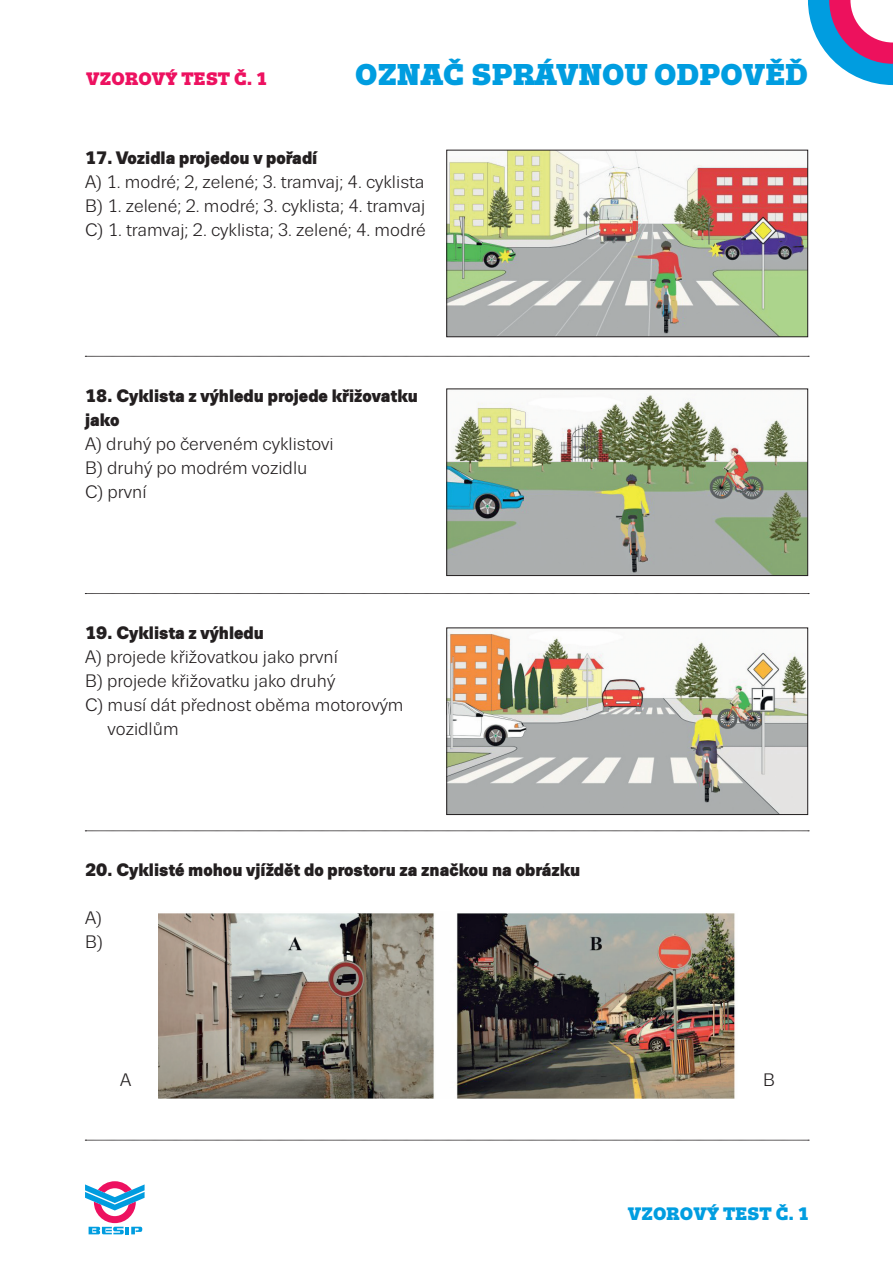
<style>
.page{position:relative;width:893px;height:1263px;background:#fff}
.page>*{position:absolute;margin:0;border:0;box-sizing:border-box;transform-origin:0 0}
.t1{font:900 30px "Trivia Slab";letter-spacing:.01em;color:#009de0}
.t2{font:18px/24px "Trivia Sans";color:#231f20}
.t3{font:900 18px/24px "Trivia Sans";color:#231f20}
.t4{font:900 18px "Trivia Slab";letter-spacing:.01em;color:#009de0}
.t5{font:900 18px "Trivia Slab";letter-spacing:.01em;color:#ed1160}
</style>
<div class="page">
<svg style="left:85px;top:1181px;width:60px;height:53px"></svg>
<svg style="left:808px;top:0;width:85px;height:85px"></svg>
<svg style="left:85px;top:356px;width:724px;height:1px"></svg>
<svg style="left:85px;top:593px;width:724px;height:1px"></svg>
<svg style="left:85px;top:830px;width:724px;height:1px"></svg>
<svg style="left:85px;top:1140px;width:724px;height:1px"></svg>
<img style="left:448px;top:630px;width:358px;height:183px">
<div style="left:446px;top:628px;width:362px;height:187px;border:1px solid #231f20"></div>
<img style="left:448px;top:394px;width:358px;height:180px">
<div style="left:446px;top:389px;width:362px;height:187px;border:1px solid #231f20"></div>
<img style="left:448px;top:152px;width:358px;height:183px">
<div style="left:446px;top:150px;width:362px;height:187px;border:1px solid #231f20"></div>
<img style="left:158px;top:913px;width:577px;height:185px">
<p class="t5" style="left:86px;top:69px;width:183px">VZOROVÝ TEST Č. 1</p>
<h1 class="t1" style="left:355px;top:58px;width:454px">OZNAČ SPRÁVNOU ODPOVĚĎ</h1>
<p class="t3" style="left:85px;top:147px;width:234px">17. Vozidla projedou v pořadí</p>
<p class="t2" style="left:85px;top:171px;width:342px;text-align:justify">A) 1. modré; 2, zelené; 3. tramvaj; 4. cyklista B) 1. zelené; 2. modré; 3. cyklista; 4. tramvaj C) 1. tramvaj; 2. cyklista; 3. zelené; 4. modré</p>
<p class="t3" style="left:85px;top:384px;width:334px">18. Cyklista z výhledu projede křižovatku jako</p>
<p class="t2" style="left:85px;top:432px;width:250px">A) druhý po červeném cyklistovi<br>B) druhý po modrém vozidlu<br>C) první</p>
<p class="t3" style="left:85px;top:621px;width:180px">19. Cyklista z výhledu</p>
<p class="t2" style="left:85px;top:645px;width:255px">A) projede křižovatkou jako první</p>
<p class="t2" style="left:85px;top:669px;width:252px">B) projede křižovatku jako druhý</p>
<p class="t2" style="left:85px;top:693px;width:320px">C) musí dát přednost oběma motorovým</p>
<p class="t2" style="left:108px;top:717px;width:73px">vozidlům</p>
<p class="t3" style="left:85px;top:859px;width:497px">20. Cyklisté mohou vjíždět do prostoru za značkou na obrázku</p>
<p class="t2" style="left:85px;top:906px;width:19px">A)<br>B)</p>
<p class="t2" style="left:120px;top:1068px;width:13px">A</p>
<p class="t2" style="left:763px;top:1068px;width:13px">B</p>
<p class="t4" style="left:628px;top:1204px;width:183px">VZOROVÝ TEST Č. 1</p>
</div>
